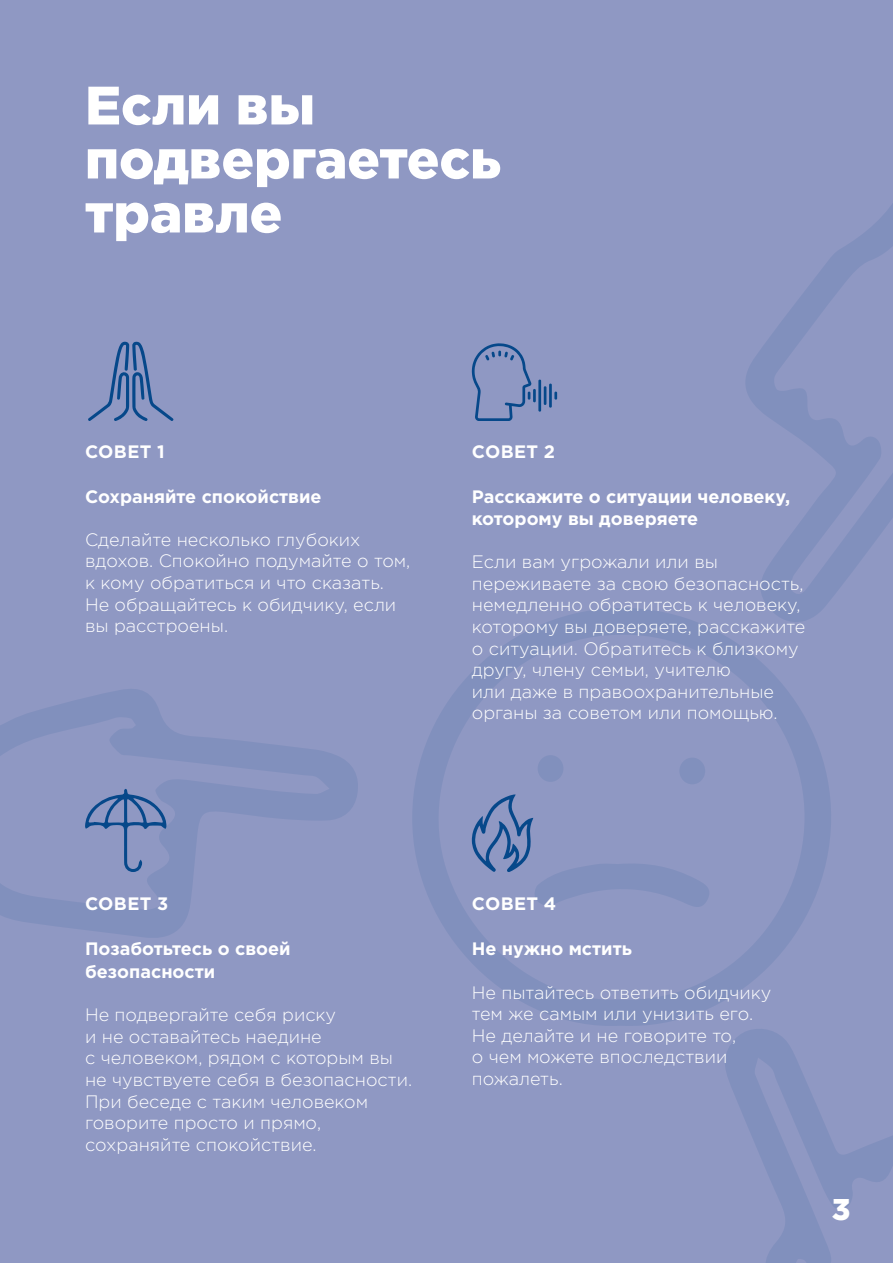
<style>
.page{position:relative;width:893px;height:1263px;background:#8f98c3}
.page>*{position:absolute;margin:0;border:0;box-sizing:border-box;transform-origin:0 0}
.t1{font:900 54px/54px "Gotham Pro";color:#fff}
.t2{font:900 30px "Gotham Pro";color:#fff}
.t3{font:300 18px/21.6px "Gotham Pro";color:#fff}
.t4{font:700 18px/22.5px "Gotham Pro";color:#fff}
</style>
<div class="page">
<svg style="left:412px;top:608px;width:419px;height:418px"></svg>
<svg style="left:0;top:689px;width:358px;height:249px"></svg>
<svg style="left:725px;top:1029px;width:168px;height:234px"></svg>
<svg style="left:738px;top:204px;width:155px;height:423px"></svg>
<div style="left:538px;top:755px;width:25px;height:27px;background:#8190bd;border-radius:50%"></div>
<div style="left:679px;top:757px;width:26px;height:27px;background:#8190bd;border-radius:50%"></div>
<svg style="left:88px;top:341px;width:86px;height:80px"></svg>
<svg style="left:472px;top:343px;width:85px;height:78px"></svg>
<svg style="left:85px;top:789px;width:82px;height:83px"></svg>
<svg style="left:472px;top:794px;width:242px;height:116px"></svg>
<h1 class="t1" style="left:85px;top:77px;width:418px">Если вы подвергаетесь травле</h1>
<p class="t4" style="left:85px;top:439px;width:81px">СОВЕТ 1</p>
<p class="t4" style="left:85px;top:484px;width:238px">Сохраняйте спокойствие</p>
<p class="t3" style="left:85px;top:529px;width:327px">Сделайте несколько глубоких вдохов. Спокойно подумайте о том, к кому обратиться и что сказать.<br>Не обращайтесь к обидчику, если вы расстроены.</p>
<p class="t4" style="left:472px;top:439px;width:85px">СОВЕТ 2</p>
<p class="t4" style="left:472px;top:484px;width:320px">Расскажите о ситуации человеку, которому вы доверяете</p>
<p class="t3" style="left:472px;top:551px;width:335px">Если вам угрожали или вы переживаете за свою безопасность, немедленно обратитесь к человеку, которому вы доверяете, расскажите о ситуации. Обратитесь к близкому другу, члену семьи, учителю<br>или даже в правоохранительные органы за советом или помощью.</p>
<p class="t4" style="left:85px;top:892px;width:85px">СОВЕТ 3</p>
<p class="t4" style="left:85px;top:937px;width:207px">Позаботьтесь о своей безопасности</p>
<p class="t3" style="left:85px;top:1004px;width:329px">Не подвергайте себя риску<br>и не оставайтесь наедине<br>с человеком, рядом с которым вы не чувствуете себя в безопасности.<br>При беседе с таким человеком говорите просто и прямо, сохраняйте спокойствие.</p>
<p class="t4" style="left:472px;top:892px;width:86px">СОВЕТ 4</p>
<p class="t4" style="left:472px;top:937px;width:162px">Не нужно мстить</p>
<p class="t3" style="left:472px;top:982px;width:301px">Не пытайтесь ответить обидчику тем же самым или унизить его.<br>Не делайте и не говорите то,<br>о чем можете впоследствии пожалеть.</p>
<h2 class="t2" style="left:832px;top:1192px;width:20px">3</h2>
</div>
